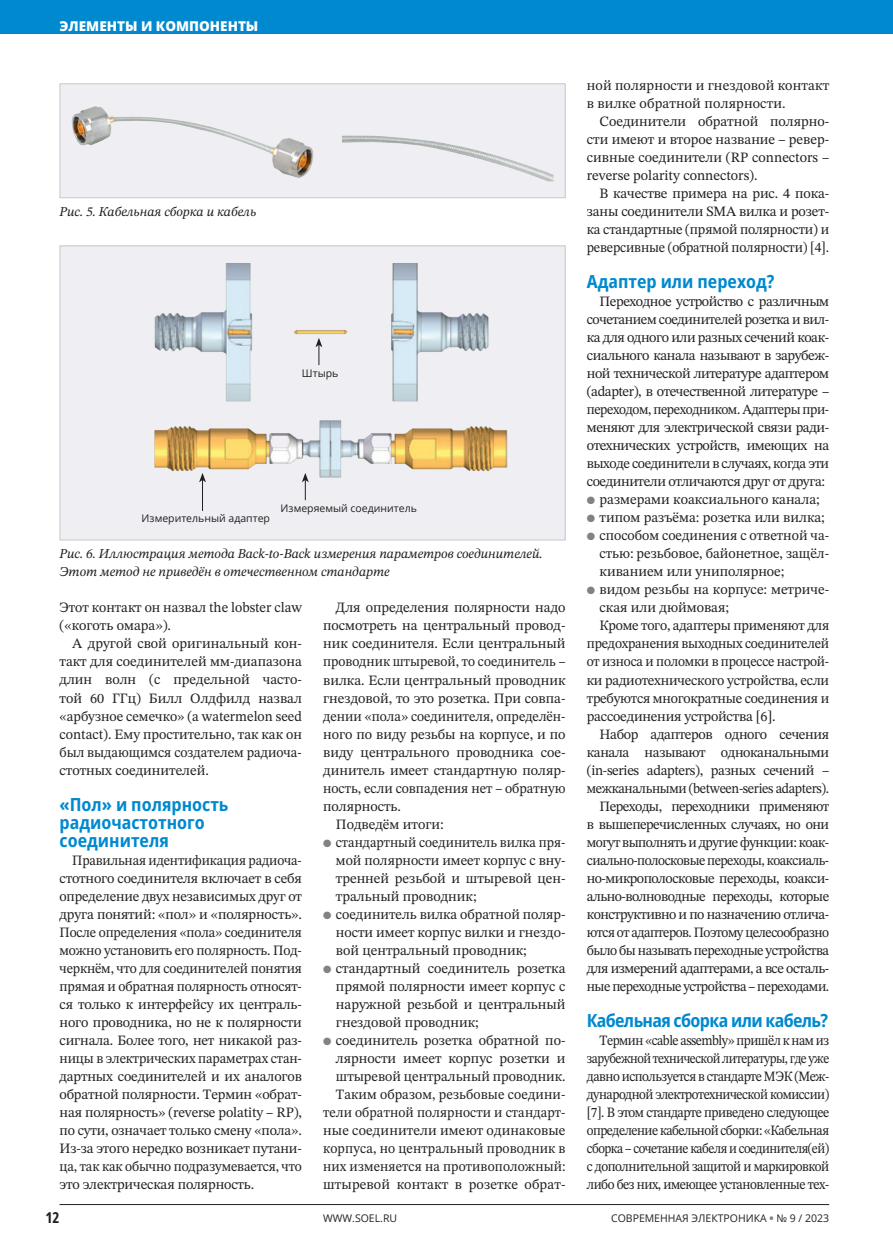
<style>
.page{position:relative;width:893px;height:1251px;background:#fff}
.page>*{position:absolute;margin:0;border:0;box-sizing:border-box;transform-origin:0 0}
.t1{font:700 semi-condensed 18px/18px "Open Sans";color:#0089cf}
.t2{font:700 semi-condensed 18px "Open Sans";letter-spacing:-.035em;color:#0089cf}
.t3{font:700 15px "Open Sans Condensed";color:#231f20}
.t4{font:14.25px/18px "STIX Two Text";color:#231f20;text-align:justify}
.t5{font:14.25px/18px "STIX Two Text";color:#231f20;text-align:justify;scale:.95 1}
.t6{font:14.25px/18px "STIX Two Text";color:#231f20;text-align:justify;scale:.92 1}
.t7{font:14.25px "STIX Two Text";letter-spacing:-.035em;color:#231f20}
.t8{font:14.25px "STIX Two Text";letter-spacing:-.025em;color:#231f20}
.t9{font:14.25px "STIX Two Text";letter-spacing:-.035em;color:#231f20;scale:.95 1}
.t10{font:14.25px "STIX Two Text";letter-spacing:-.035em;color:#231f20;scale:.96 1}
.t11{font:14.25px "STIX Two Text";color:#231f20;scale:.96 1}
.t12{font:14.25px "STIX Two Text";letter-spacing:-.025em;color:#231f20;scale:.95 1}
.t13{font:italic 13.5px/18px "STIX Two Text";letter-spacing:-.005em;color:#231f20}
.t14{font:800 13.5px "Open Sans";color:#fff}
.t15{font:10.5px "Open Sans";color:#231f20}
.s1{color:#808285}
.s2{font-weight:800;color:#808285}
</style>
<div class="page">
<div style="left:0;top:0;width:893px;height:34px;background:#0089cf"></div>
<hr style="left:60px;top:1203px;width:769px;height:1px;background:#231f20">
<div style="left:60px;top:84px;width:505px;height:114px;background:#efeff3"></div>
<img style="left:71px;top:106px;width:483px;height:76px">
<div style="left:60px;top:83px;width:506px;height:115px;border:1px solid #c7c8ca"></div>
<div style="left:60px;top:246px;width:505px;height:294px;background:#efeff3"></div>
<img style="left:154px;top:263px;width:354px;height:248px">
<div style="left:60px;top:245px;width:506px;height:295px;border:1px solid #c7c8ca"></div>
<svg style="left:315px;top:338px;width:7px;height:27px"></svg>
<hr style="left:202px;top:480px;width:1px;height:30px;background:#231f20">
<svg style="left:199px;top:473px;width:7px;height:9px"></svg>
<svg style="left:302px;top:473px;width:7px;height:27px"></svg>
<p class="t14" style="left:60px;top:17px;width:200px">ЭЛЕМЕНТЫ И КОМПОНЕНТЫ</p>
<p class="t13" style="left:60px;top:202px;width:198px">Рис. 5. Кабельная сборка и кабель</p>
<p class="t15" style="left:302px;top:366px;width:38px">Штырь</p>
<p class="t15" style="left:142px;top:511px;width:130px">Измерительный адаптер</p>
<p class="t15" style="left:281px;top:501px;width:138px">Измеряемый соединитель</p>
<p class="t13" style="left:60px;top:544px;width:485px">Рис. 6. Иллюстрация метода Back-to-Back измерения параметров соединителей.<br>Этот метод не приведён в отечественном стандарте</p>
<p class="t4" style="left:60px;top:598px;width:244px">Этот контакт он назвал the lobster claw («коготь омара»).</p>
<p class="t4" style="left:60px;top:634px;width:244px;text-indent:13px">А другой свой оригинальный кон&shy;такт для соединителей мм-диапазона длин волн (с предельной часто&shy;той 60 ГГц) Билл Олдфилд назвал «арбузное семечко» (a watermelon seed contact). Ему простительно, так как он был выдающимся создателем радиоча&shy;стотных соединителей.</p>
<p class="t1" style="left:60px;top:794px;width:170px">«Пол» и полярность радиочастотного соединителя</p>
<p class="t5" style="left:60px;top:850px;width:257px;text-indent:13px">Правильная идентификация радиоча&shy;стотного соединителя включает в себя определение двух независимых друг от друга понятий: «пол» и «полярность».<br>После определения «пола» соединителя можно установить его полярность. Под&shy;черкнём, что для соединителей понятия прямая и обратная полярность относят&shy;ся только к интерфейсу их централь&shy;ного проводника, но не к полярности сигнала. Более того, нет никакой раз&shy;ницы в электрических параметрах стан&shy;дартных соединителей и их аналогов обратной полярности. Термин «обрат&shy;ная полярность» (reverse polatity – RP), по сути, означает только смену «пола».<br>Из-за этого нередко возникает путани&shy;ца, так как обычно подразумевается, что это электрическая полярность.</p>
<p class="t4" style="left:336px;top:598px;width:231px">Для определения полярности надо</p>
<p class="t4" style="left:323px;top:616px;width:244px">посмотреть на центральный провод-</p>
<p class="t4" style="left:323px;top:634px;width:244px">ник соединителя. Если центральный</p>
<p class="t5" style="left:323px;top:652px;width:257px">проводник штыревой, то соединитель –</p>
<p class="t4" style="left:323px;top:670px;width:244px">вилка. Если центральный проводник</p>
<p class="t4" style="left:323px;top:688px;width:244px">гнездовой, то это розетка. При совпа-</p>
<p class="t11" style="left:323px;top:705px;width:254px">дении «пола» соединителя, определён-</p>
<p class="t4" style="left:323px;top:724px;width:244px">ного по виду резьбы на корпусе, и по</p>
<p class="t4" style="left:323px;top:742px;width:244px">виду центрального проводника сое-</p>
<p class="t4" style="left:323px;top:760px;width:244px">динитель имеет стандартную поляр-</p>
<p class="t4" style="left:323px;top:778px;width:244px">ность, если совпадения нет – обратную</p>
<p class="t4" style="left:323px;top:796px;width:79px">полярность.</p>
<p class="t4" style="left:336px;top:814px;width:109px">Подведём итоги:</p>
<p class="t5" style="left:336px;top:832px;width:243px;text-indent:-13px"><span class="s1">●</span> стандартный соединитель вилка пря&shy;мой полярности имеет корпус с вну&shy;тренней резьбой и штыревой цен&shy;тральный проводник;</p>
<p class="t4" style="left:336px;top:904px;width:231px;text-indent:-13px"><span class="s1">●</span> соединитель вилка обратной поляр&shy;ности имеет корпус вилки и гнездо&shy;вой центральный проводник;</p>
<p class="t4" style="left:336px;top:958px;width:231px;text-indent:-13px"><span class="s1">●</span> стандартный соединитель розетка прямой полярности имеет корпус c наружной резьбой и центральный гнездовой проводник;</p>
<p class="t4" style="left:323px;top:1030px;width:244px;text-align:right"><span class="s1">●</span> соединитель розетка обратной по&shy;лярности имеет корпус розетки и штыревой центральный проводник.<br>Таким образом, резьбовые соедини&shy;тели обратной полярности и стандарт&shy;ные соединители имеют одинаковые корпуса, но центральный проводник в них изменяется на противоположный: штыревой контакт в розетке обрат-</p>
<p class="t4" style="left:587px;top:76px;width:244px">ной полярности и гнездовой контакт в вилке обратной полярности.</p>
<p class="t4" style="left:587px;top:112px;width:244px;text-indent:13px">Соединители обратной полярно&shy;сти имеют и второе название – ревер&shy;сивные соединители (RP connectors – reverse polarity connectors).</p>
<p class="t4" style="left:587px;top:184px;width:244px;text-indent:13px">В качестве примера на рис. 4 пока&shy;заны соединители SMA вилка и розет&shy;ка стандартные (прямой полярности) и реверсивные (обратной полярности) [4].</p>
<p class="t1" style="left:587px;top:272px;width:189px">Адаптер или переход?</p>
<p class="t4" style="left:587px;top:292px;width:244px;text-indent:13px">Переходное устройство с различным сочетанием соединителей розетка и вил&shy;ка для одного или разных сечений коак&shy;сиального канала называют в зарубеж&shy;ной технической литературе адаптером (adaptеr), в отечественной литературе – переходом, переходником. Адаптеры при&shy;меняют для электрической связи ради&shy;отехнических устройств, имеющих на выходе соединители в случаях, когда эти соединители отличаются друг от друга:</p>
<p class="t4" style="left:587px;top:490px;width:234px"><span class="s1">●</span> размерами коаксиального канала;</p>
<p class="t4" style="left:587px;top:508px;width:239px"><span class="s1">●</span> типом разъёма: розетка или вилка;</p>
<p class="t4" style="left:600px;top:526px;width:231px;text-indent:-13px"><span class="s1">●</span> способом соединения с ответной ча&shy;стью: резьбовое, байонетное, защёл&shy;киванием или униполярное;</p>
<p class="t4" style="left:587px;top:580px;width:244px"><span class="s1">●</span> видом резьбы на корпусе: метриче-</p>
<p class="t4" style="left:600px;top:598px;width:131px">ская или дюймовая;</p>
<p class="t4" style="left:600px;top:616px;width:231px">Кроме того, адаптеры применяют для</p>
<p class="t11" style="left:587px;top:633px;width:254px">предохранения выходных соединителей</p>
<p class="t5" style="left:587px;top:652px;width:257px">от износа и поломки в процессе настрой-</p>
<p class="t4" style="left:587px;top:670px;width:244px">ки радиотехнического устройства, если</p>
<p class="t4" style="left:587px;top:688px;width:244px">требуются многократные соединения и</p>
<p class="t4" style="left:587px;top:706px;width:190px">рассоединения устройства [6].</p>
<p class="t8" style="left:600px;top:723px;width:231px">Набор адаптеров одного сечения</p>
<p class="t8" style="left:587px;top:741px;width:244px">канала называют одноканальными</p>
<p class="t8" style="left:587px;top:759px;width:244px">(in-series adapters), разных сечений –</p>
<p class="t12" style="left:587px;top:777px;width:257px">межканальными (between-series adapters).</p>
<p class="t7" style="left:600px;top:795px;width:231px">Переходы, переходники применяют</p>
<p class="t7" style="left:587px;top:813px;width:244px">в вышеперечисленных случаях, но они</p>
<p class="t10" style="left:587px;top:831px;width:254px">могут выполнять и другие функции: коак-</p>
<p class="t9" style="left:587px;top:849px;width:257px">сиально-полосковые переходы, коаксиаль-</p>
<p class="t7" style="left:587px;top:867px;width:244px">но-микрополосковые переходы, коакси-</p>
<p class="t7" style="left:587px;top:885px;width:244px">ально-волноводные переходы, которые</p>
<p class="t7" style="left:587px;top:903px;width:244px">конструктивно и по назначению отлича-</p>
<p class="t9" style="left:587px;top:921px;width:257px">ются от адаптеров. Поэтому целесообразно</p>
<p class="t7" style="left:587px;top:939px;width:244px">было бы называть переходные устройства</p>
<p class="t7" style="left:587px;top:957px;width:244px">для измерений адаптерами, а все осталь-</p>
<p class="t10" style="left:587px;top:975px;width:254px">ные переходные устройства – переходами.</p>
<p class="t2" style="left:587px;top:1007px;width:243px">Кабельная сборка или кабель?</p>
<p class="t6" style="left:587px;top:1030px;width:265px;text-indent:13px">Термин «cable assembly» пришёл к нам из зарубежной технической литературы, где уже давно используется в стандарте МЭК (Меж&shy;дународной электротехнической комиссии) [7]. В этом стандарте приведено следующее определение кабельной сборки: «Кабельная сборка – сочетание кабеля и соединителя(ей) с дополнительной защитой и маркировкой либо без них, имеющее установленные тех-</p>
<p class="t3" style="left:45px;top:1207px;width:16px">12</p>
<p class="t15" style="left:323px;top:1210px;width:75px">WWW.SOEL.RU</p>
<p class="t15" style="left:611px;top:1210px;width:220px">СОВРЕМЕННАЯ ЭЛЕКТРОНИКА <span class="s2">•</span> № 9 / 2023</p>
</div>
